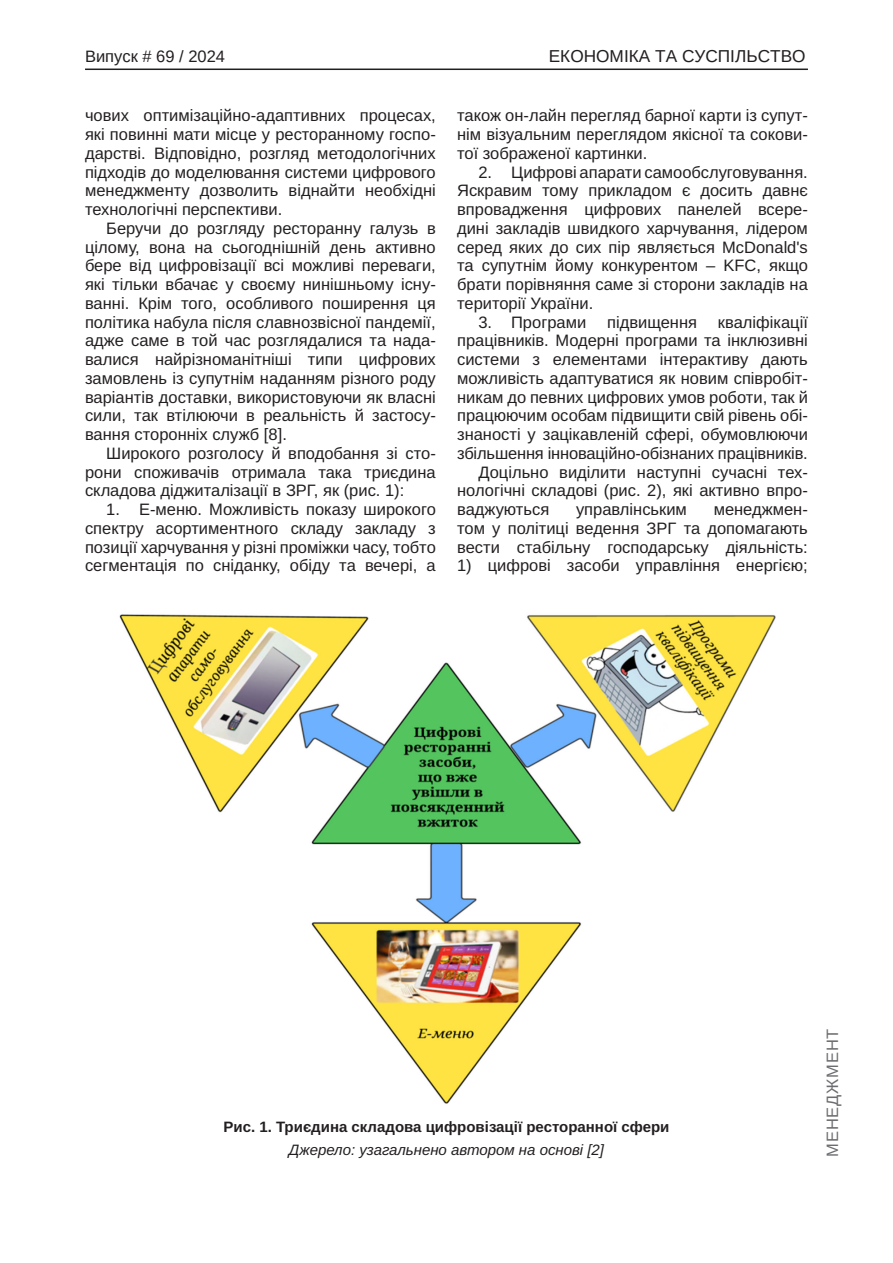
<style>
.page{position:relative;width:893px;height:1263px;background:#fff}
.page>*{position:absolute;margin:0;border:0;box-sizing:border-box;transform-origin:0 0}
.t1{font:17.25px "Arimo";color:#231f20}
.Текст_основной_G{font:16.5px/18.8px "Arimo";color:#231f20;text-align:justify}
.t2{font:16.5px "Arimo";color:#231f20}
.t3{font:16.5px "Arimo";letter-spacing:.05em;color:#6c6d70}
.Рисунок_N{font:700 15px "Arimo";color:#231f20}
.Джерело{font:italic 15px "Arimo";color:#231f20}
</style>
<div class="page">
<hr style="left:85px;top:69px;width:723px;height:1px;background:#231f20">
<img style="left:119px;top:614px;width:657px;height:490px">
<p class="t2" style="left:85px;top:47px;width:142px">Випуск # 69 / 2024</p>
<p class="t1" style="left:549px;top:47px;width:258px">ЕКОНОМІКА ТА СУСПІЛЬСТВО</p>
<p class="Текст_основной_G" style="left:85px;top:106px;width:352px">чових оптимізаційно-адаптивних процесах, які повинні мати місце у ресторанному госпо&shy;дарстві. Відповідно, розгляд методологічних підходів до моделювання системи цифрового менеджменту дозволить віднайти необхідні технологічні перспективи.</p>
<p class="Текст_основной_G" style="left:85px;top:219px;width:352px;text-indent:21px">Беручи до розгляду ресторанну галузь в цілому, вона на сьогоднішній день активно бере від цифровізації всі можливі переваги, які тільки вбачає у своєму нинішньому існу&shy;ванні. Крім того, особливого поширення ця політика набула після славнозвісної пандемії, адже саме в той час розглядалися та нада&shy;валися найрізноманітніші типи цифрових замовлень із супутнім наданням різного роду варіантів доставки, використовуючи як власні сили, так втілюючи в реальність й застосу&shy;вання сторонніх служб [8].</p>
<p class="Текст_основной_G" style="left:85px;top:444px;width:352px;text-indent:21px">Широкого розголосу й вподобання зі сто&shy;рони споживачів отримала така триєдина складова діджиталізації в ЗРГ, як (рис. 1):</p>
<p class="Текст_основной_G" style="left:85px;top:500px;width:352px;text-indent:21px">1. E-меню. Можливість показу широкого спектру асортиментного складу закладу з позиції харчування у різні проміжки часу, тобто сегментація по сніданку, обіду та вечері, а</p>
<p class="Текст_основной_G" style="left:457px;top:106px;width:352px">також он-лайн перегляд барної карти із супут&shy;нім візуальним переглядом якісної та сокови&shy;тої зображеної картинки.</p>
<p class="Текст_основной_G" style="left:457px;top:163px;width:352px;text-indent:21px">2. Цифрові апарати самообслуговування.<br>Яскравим тому прикладом є досить давнє впровадження цифрових панелей всере&shy;дині закладів швидкого харчування, лідером серед яких до сих пір являється McDonald's та супутнім йому конкурентом – KFC, якщо брати порівняння саме зі сторони закладів на території України.</p>
<p class="Текст_основной_G" style="left:478px;top:313px;width:109px">3. Програми</p>
<p class="Текст_основной_G" style="left:607px;top:313px;width:91px">підвищення</p>
<p class="Текст_основной_G" style="left:457px;top:313px;width:352px;text-indent:261px">кваліфікації працівників. Модерні програми та інклюзивні системи з елементами інтерактиву дають можливість адаптуватися як новим співробіт&shy;никам до певних цифрових умов роботи, так й працюючим особам підвищити свій рівень обі&shy;знаності у зацікавленій сфері, обумовлюючи збільшення інноваційно-обізнаних працівників.</p>
<p class="Текст_основной_G" style="left:457px;top:463px;width:352px;text-indent:21px">Доцільно виділити наступні сучасні тех&shy;нологічні складові (рис. 2), які активно впро&shy;ваджуються</p>
<p class="Текст_основной_G" style="left:576px;top:500px;width:112px">управлінським</p>
<p class="Текст_основной_G" style="left:457px;top:500px;width:352px;text-indent:257px">менеджмен&shy;том у політиці ведення ЗРГ та допомагають вести стабільну господарську діяльність:</p>
<p class="Текст_основной_G" style="left:457px;top:556px;width:352px">1) цифрові засоби управління енергією;</p>
<p class="Рисунок_N" style="left:223px;top:1116px;width:448px">Рис. 1. Триєдина складова цифровізації ресторанної сфери</p>
<p class="Джерело" style="left:289px;top:1139px;width:317px">Джерело: узагальнено автором на основі [2]</p>
<p class="t3" style="left:823px;top:1157px;width:130px;rotate:-90deg">МЕНЕДЖМЕНТ</p>
</div>
